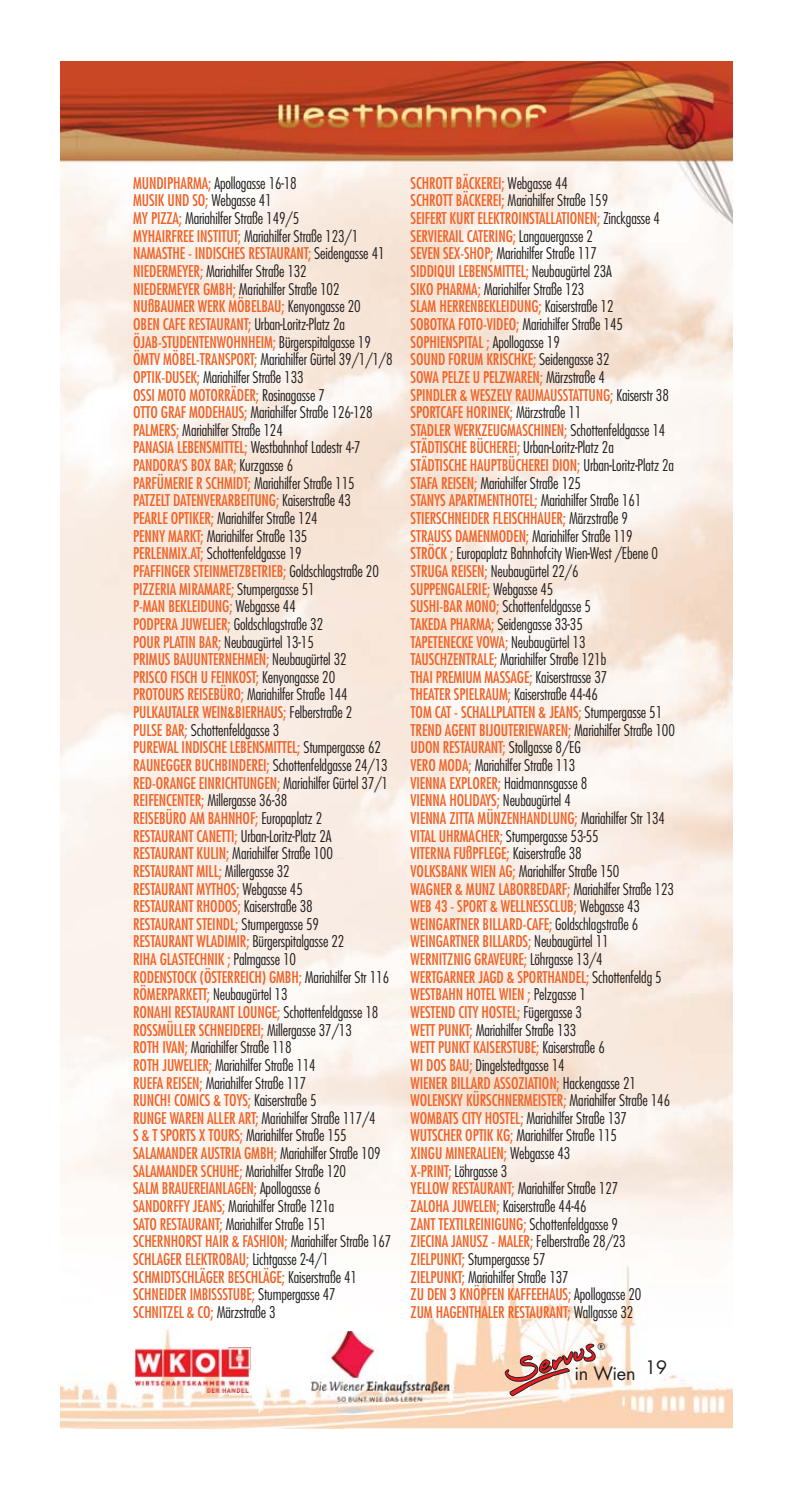
<style>
.page{position:relative;width:798px;height:1499px;background:#fff}
.page>*{position:absolute;margin:0;border:0;box-sizing:border-box;transform-origin:0 0}
.t1{font:18px "Futura";letter-spacing:-.015em;color:#231f20}
.t2{font:condensed 15.75px/17.6px "Futura";letter-spacing:-.01em;color:#f16124}
.t3{font:500 9px "Futura";color:#231f20}
.s1{font-weight:300;color:#231f20}
</style>
<div class="page">
<img style="left:61px;top:61px;width:671px;height:1368px">
<svg style="left:504px;top:1343px;width:95px;height:53px"></svg>
<img style="left:309px;top:1332px;width:155px;height:82px">
<img style="left:135px;top:1347px;width:115px;height:45px">
<p class="t2" style="left:133px;top:175px;width:261px">MUNDIPHARMA; <span class="s1">Apollogasse 16-18<br></span>MUSIK UND SO; <span class="s1">Webgasse 41<br></span>MY PIZZA; <span class="s1">Mariahilfer Straße 149/5<br></span>MYHAIRFREE INSTITUT; <span class="s1">Mariahilfer Straße 123/1<br></span>NAMASTHE - INDISCHES RESTAURANT; <span class="s1">Seidengasse 41<br></span>NIEDERMEYER; <span class="s1">Mariahilfer Straße 132<br></span>NIEDERMEYER GMBH; <span class="s1">Mariahilfer Straße 102<br></span>NUßBAUMER WERK MÖBELBAU; <span class="s1">Kenyongasse 20<br></span>OBEN CAFE RESTAURANT; <span class="s1">Urban-Loritz-Platz 2a </span>ÖJAB-STUDENTENWOHNHEIM; <span class="s1">Bürgerspitalgasse 19<br></span>ÖMTV MÖBEL-TRANSPORT; <span class="s1">Mariahilfer Gürtel 39/1/1/8<br></span>OPTIK-DUSEK; <span class="s1">Mariahilfer Straße 133<br></span>OSSI MOTO MOTORRÄDER; <span class="s1">Rosinagasse 7<br></span>OTTO GRAF MODEHAUS; <span class="s1">Mariahilfer Straße 126-128<br></span>PALMERS; <span class="s1">Mariahilfer Straße 124<br></span>PANASIA LEBENSMITTEL; <span class="s1">Westbahnhof Ladestr 4-7<br></span>PANDORA’S BOX BAR; <span class="s1">Kurzgasse 6<br></span>PARFÜMERIE R SCHMIDT; <span class="s1">Mariahilfer Straße 115<br></span>PATZELT DATENVERARBEITUNG; <span class="s1">Kaiserstraße 43<br></span>PEARLE OPTIKER; <span class="s1">Mariahilfer Straße 124<br></span>PENNY MARKT; <span class="s1">Mariahilfer Straße 135<br></span>PERLENMIX.AT; <span class="s1">Schottenfeldgasse 19<br></span>PFAFFINGER STEINMETZBETRIEB; <span class="s1">Goldschlagstraße 20<br></span>PIZZERIA MIRAMARE; <span class="s1">Stumpergasse 51<br></span>P-MAN BEKLEIDUNG; <span class="s1">Webgasse 44<br></span>PODPERA JUWELIER; <span class="s1">Goldschlagstraße 32<br></span>POUR PLATIN BAR; <span class="s1">Neubaugürtel 13-15<br></span>PRIMUS BAUUNTERNEHMEN; <span class="s1">Neubaugürtel 32<br></span>PRISCO FISCH U FEINKOST; <span class="s1">Kenyongasse 20<br></span>PROTOURS REISEBÜRO; <span class="s1">Mariahilfer Straße 144<br></span>PULKAUTALER WEIN&amp;BIERHAUS; <span class="s1">Felberstraße 2<br></span>PULSE BAR; <span class="s1">Schottenfeldgasse 3<br></span>PUREWAL INDISCHE LEBENSMITTEL; <span class="s1">Stumpergasse 62<br></span>RAUNEGGER BUCHBINDEREI; <span class="s1">Schottenfeldgasse 24/13<br></span>RED-ORANGE EINRICHTUNGEN; <span class="s1">Mariahilfer Gürtel 37/1<br></span>REIFENCENTER; <span class="s1">Millergasse 36-38<br></span>REISEBÜRO AM BAHNHOF; <span class="s1">Europaplatz 2<br></span>RESTAURANT CANETTI; <span class="s1">Urban-Loritz-Platz 2A </span>RESTAURANT KULIN; <span class="s1">Mariahilfer Straße 100<br></span>RESTAURANT MILL; <span class="s1">Millergasse 32<br></span>RESTAURANT MYTHOS; <span class="s1">Webgasse 45<br></span>RESTAURANT RHODOS; <span class="s1">Kaiserstraße 38<br></span>RESTAURANT STEINDL; <span class="s1">Stumpergasse 59<br></span>RESTAURANT WLADIMIR; <span class="s1">Bürgerspitalgasse 22<br></span>RIHA GLASTECHNIK ; <span class="s1">Palmgasse 10<br></span>RODENSTOCK (ÖSTERREICH) GMBH; <span class="s1">Mariahilfer Str 116<br></span>RÖMERPARKETT; <span class="s1">Neubaugürtel 13<br></span>RONAHI RESTAURANT LOUNGE; <span class="s1">Schottenfeldgasse 18<br></span>ROSSMÜLLER SCHNEIDEREI; <span class="s1">Millergasse 37/13<br></span>ROTH IVAN; <span class="s1">Mariahilfer Straße 118<br></span>ROTH JUWELIER; <span class="s1">Mariahilfer Straße 114<br></span>RUEFA REISEN; <span class="s1">Mariahilfer Straße 117<br></span>RUNCH! COMICS &amp; TOYS; <span class="s1">Kaiserstraße 5<br></span>RUNGE WAREN ALLER ART; <span class="s1">Mariahilfer Straße 117/4<br></span>S &amp; T SPORTS X TOURS; <span class="s1">Mariahilfer Straße 155<br></span>SALAMANDER AUSTRIA GMBH; <span class="s1">Mariahilfer Straße 109<br></span>SALAMANDER SCHUHE; <span class="s1">Mariahilfer Straße 120<br></span>SALM BRAUEREIANLAGEN; <span class="s1">Apollogasse 6<br></span>SANDORFFY JEANS; <span class="s1">Mariahilfer Straße 121a<br></span>SATO RESTAURANT; <span class="s1">Mariahilfer Straße 151<br></span>SCHERNHORST HAIR &amp; FASHION; <span class="s1">Mariahilfer Straße 167<br></span>SCHLAGER ELEKTROBAU; <span class="s1">Lichtgasse 2-4/1<br></span>SCHMIDTSCHLÄGER BESCHLÄGE; <span class="s1">Kaiserstraße 41<br></span>SCHNEIDER IMBISSSTUBE; <span class="s1">Stumpergasse 47<br></span>SCHNITZEL &amp; CO; <span class="s1">Märzstraße 3</span></p>
<p class="t2" style="left:410px;top:175px;width:266px">SCHROTT BÄCKEREI; <span class="s1">Webgasse 44<br></span>SCHROTT BÄCKEREI; <span class="s1">Mariahilfer Straße 159<br></span>SEIFERT KURT ELEKTROINSTALLATIONEN; <span class="s1">Zinckgasse 4<br></span>SERVIERAIL CATERING; <span class="s1">Langauergasse 2<br></span>SEVEN SEX-SHOP; <span class="s1">Mariahilfer Straße 117<br></span>SIDDIQUI LEBENSMITTEL; <span class="s1">Neubaugürtel 23A<br></span>SIKO PHARMA; <span class="s1">Mariahilfer Straße 123<br></span>SLAM HERRENBEKLEIDUNG; <span class="s1">Kaiserstraße 12<br></span>SOBOTKA FOTO-VIDEO; <span class="s1">Mariahilfer Straße 145<br></span>SOPHIENSPITAL ; <span class="s1">Apollogasse 19<br></span>SOUND FORUM KRISCHKE; <span class="s1">Seidengasse 32<br></span>SOWA PELZE U PELZWAREN; <span class="s1">Märzstraße 4<br></span>SPINDLER &amp; WESZELY RAUMAUSSTATTUNG; <span class="s1">Kaiserstr 38<br></span>SPORTCAFE HORINEK; <span class="s1">Märzstraße 11<br></span>STADLER WERKZEUGMASCHINEN; <span class="s1">Schottenfeldgasse 14<br></span>STÄDTISCHE BÜCHEREI; <span class="s1">Urban-Loritz-Platz 2a<br></span>STÄDTISCHE HAUPTBÜCHEREI DION; <span class="s1">Urban-Loritz-Platz 2a </span>STAFA REISEN; <span class="s1">Mariahilfer Straße 125<br></span>STANYS APARTMENTHOTEL; <span class="s1">Mariahilfer Straße 161<br></span>STIERSCHNEIDER FLEISCHHAUER; <span class="s1">Märzstraße 9<br></span>STRAUSS DAMENMODEN; <span class="s1">Mariahilfer Straße 119<br></span>STRÖCK ; <span class="s1">Europaplatz Bahnhofcity Wien-West /Ebene 0<br></span>STRUGA REISEN; <span class="s1">Neubaugürtel 22/6<br></span>SUPPENGALERIE; <span class="s1">Webgasse 45<br></span>SUSHI-BAR MONO; <span class="s1">Schottenfeldgasse 5<br></span>TAKEDA PHARMA; <span class="s1">Seidengasse 33-35<br></span>TAPETENECKE VOWA; <span class="s1">Neubaugürtel 13<br></span>TAUSCHZENTRALE; <span class="s1">Mariahilfer Straße 121b<br></span>THAI PREMIUM MASSAGE; <span class="s1">Kaiserstrasse 37<br></span>THEATER SPIELRAUM; <span class="s1">Kaiserstraße 44-46<br></span>TOM CAT - SCHALLPLATTEN &amp; JEANS; <span class="s1">Stumpergasse 51<br></span>TREND AGENT BIJOUTERIEWAREN; <span class="s1">Mariahilfer Straße 100<br></span>UDON RESTAURANT; <span class="s1">Stollgasse 8/EG<br></span>VERO MODA; <span class="s1">Mariahilfer Straße 113<br></span>VIENNA EXPLORER; <span class="s1">Haidmannsgasse 8<br></span>VIENNA HOLIDAYS; <span class="s1">Neubaugürtel 4<br></span>VIENNA ZITTA MÜNZENHANDLUNG; <span class="s1">Mariahilfer Str 134<br></span>VITAL UHRMACHER; <span class="s1">Stumpergasse 53-55<br></span>VITERNA FUßPFLEGE; <span class="s1">Kaiserstraße 38<br></span>VOLKSBANK WIEN AG; <span class="s1">Mariahilfer Straße 150<br></span>WAGNER &amp; MUNZ LABORBEDARF; <span class="s1">Mariahilfer Straße 123<br></span>WEB 43 - SPORT &amp; WELLNESSCLUB; <span class="s1">Webgasse 43<br></span>WEINGARTNER BILLARD-CAFE; <span class="s1">Goldschlagstraße 6<br></span>WEINGARTNER BILLARDS; <span class="s1">Neubaugürtel 11<br></span>WERNITZNIG GRAVEURE; <span class="s1">Löhrgasse 13/4<br></span>WERTGARNER JAGD &amp; SPORTHANDEL; <span class="s1">Schottenfeldg 5<br></span>WESTBAHN HOTEL WIEN ; <span class="s1">Pelzgasse 1<br></span>WESTEND CITY HOSTEL; <span class="s1">Fügergasse 3<br></span>WETT PUNKT; <span class="s1">Mariahilfer Straße 133<br></span>WETT PUNKT KAISERSTUBE; <span class="s1">Kaiserstraße 6<br></span>WI DOS BAU; <span class="s1">Dingelstedtgasse 14<br></span>WIENER BILLARD ASSOZIATION; <span class="s1">Hackengasse 21<br></span>WOLENSKY KÜRSCHNERMEISTER; <span class="s1">Mariahilfer Straße 146<br></span>WOMBATS CITY HOSTEL; <span class="s1">Mariahilfer Straße 137<br></span>WUTSCHER OPTIK KG; <span class="s1">Mariahilfer Straße 115<br></span>XINGU MINERALIEN; <span class="s1">Webgasse 43<br></span>X-PRINT; <span class="s1">Löhrgasse 3<br></span>YELLOW RESTAURANT; <span class="s1">Mariahilfer Straße 127<br></span>ZALOHA JUWELEN; <span class="s1">Kaiserstraße 44-46<br></span>ZANT TEXTILREINIGUNG; <span class="s1">Schottenfeldgasse 9<br></span>ZIECINA JANUSZ - MALER; <span class="s1">Felberstraße 28/23<br></span>ZIELPUNKT; <span class="s1">Stumpergasse 57<br></span>ZIELPUNKT; <span class="s1">Mariahilfer Straße 137<br></span>ZU DEN 3 KNÖPFEN KAFFEEHAUS; <span class="s1">Apollogasse 20<br></span>ZUM HAGENTHALER RESTAURANT; <span class="s1">Wallgasse 32</span></p>
<p class="t3" style="left:597px;top:1342px;width:9px">®</p>
<p class="t1" style="left:574px;top:1365px;width:63px">in Wien</p>
<p class="t1" style="left:645px;top:1359px;width:23px">19</p>
</div>
